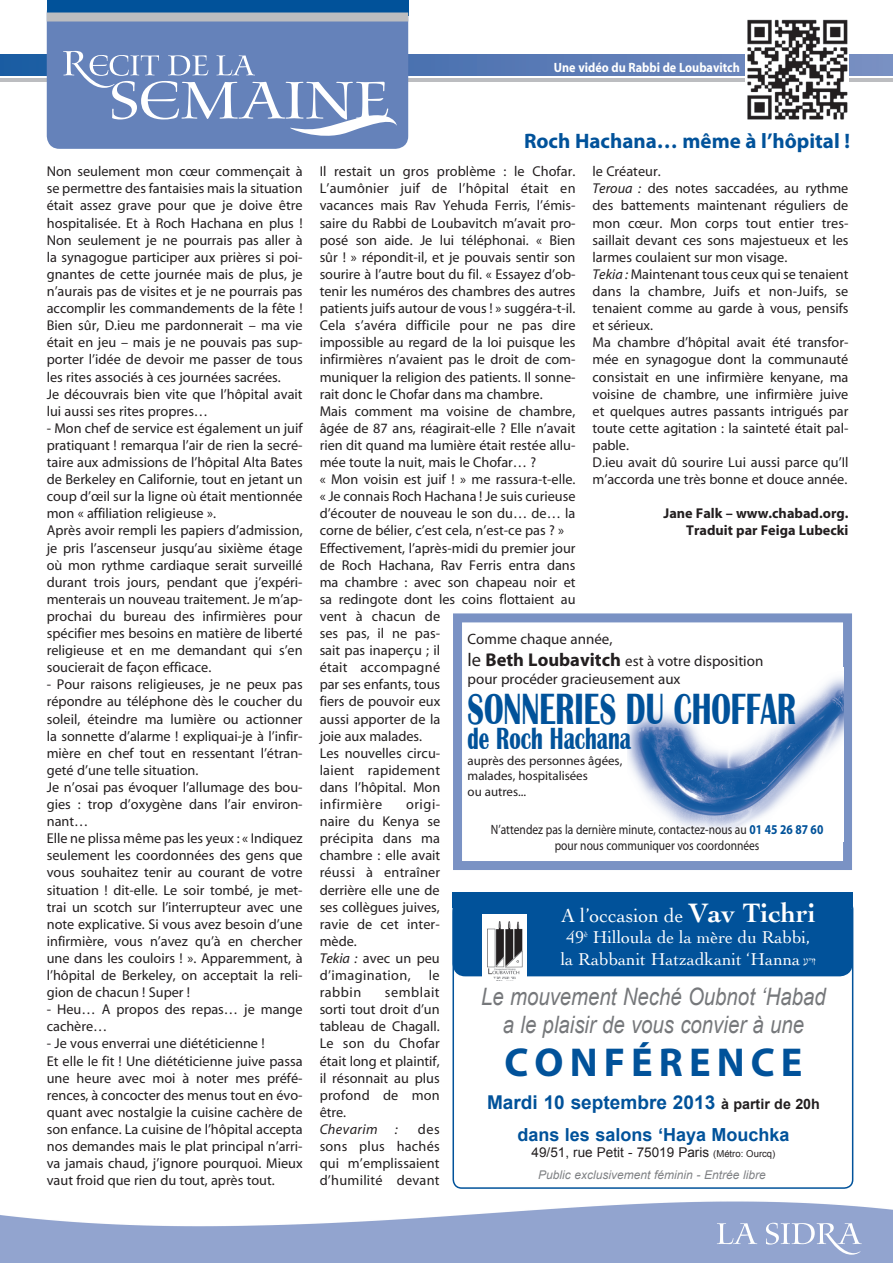
<style>
.page{position:relative;width:893px;height:1263px;background:#fff}
.page>*{position:absolute;margin:0;border:0;box-sizing:border-box;transform-origin:0 0}
.t1{font:700 45px "Britannic";color:#01529a;scale:.67 1}
.t2{font:700 40.5px "Myriad";letter-spacing:.15em;color:#01529a}
.t3{font:700 31.5px "Britannic";color:#01529a;scale:.67 1}
.t4{font:italic 24px/28.8px "Arial";color:#76787b;text-align:center;scale:.85 1}
.t5{font:700 21px "Myriad Pro";color:#01529a}
.t6{font:19.95px "Cochin";color:#fff}
.t7{font:700 19.05px "Arial";color:#01529a}
.t8{font:18px/21.6px "Cochin";color:#fff;text-align:center}
.t9{font:700 18px "Arial";color:#01529a}
.t10{font:15px/22.2px "Myriad";color:#231f20}
.t11{font:14.25px/17.1px "Myriad";color:#231f20}
.t12{font:700 14.25px/17.1px "Myriad";color:#231f20;text-align:right}
.t13{font:italic 14.25px "Myriad";letter-spacing:.025em;color:#231f20}
.t14{font:13.5px/16.5px "Myriad";color:#231f20;text-align:center;scale:.85 1}
.t15{font:13.5px "Arial";color:#231f20}
.t16{font:700 13.5px "Myriad";color:#fff;scale:.9 1}
.t17{font:12.9px/15.5px "Myriad";color:#231f20}
.t18{font:italic 12px "Arial";color:#808285}
.s1{font-style:italic}
.s2{font-size:18.45px}
.s3{font-weight:700;font-size:18.45px}
.s4{font-weight:700;color:#01529a}
.s5{font-weight:700;font-size:27.9px}
.s6{font-family:"Ada";font-weight:300;font-size:13.95px}
.s7{font-size:14.25px;color:#231f20}
.s8{font-size:9.45px}
</style>
<div class="page">
<svg style="left:0;top:55px;width:893px;height:20px;background:#577ab5"></svg>
<hr style="left:0;top:79px;width:893px;height:3px;background:#bcbdc0">
<svg style="left:717px;top:1223px;width:40px;height:21px"></svg>
<svg style="left:766px;top:1223px;width:96px;height:32px"></svg>
<div style="left:47px;top:0;width:361px;height:149px;background:#6582ba;border-radius:13px"></div>
<svg style="left:63px;top:51px;width:334px;height:85px"></svg>
<div style="left:47px;top:0;width:361px;height:16px;background:#01529a"></div>
<div style="left:47px;top:13px;width:361px;height:9px;background:#bcbdc0"></div>
<img style="left:745px;top:19px;width:103px;height:101px">
<div style="left:452px;top:892px;width:401px;height:16px;background:#01529a"></div>
<div style="left:452px;top:900px;width:401px;height:289px;border:2px solid #01529a;border-radius:9px"></div>
<div style="left:452px;top:900px;width:401px;height:76px;background:#01529a;border-radius:13px"></div>
<div style="left:482px;top:915px;width:45px;height:66px;background:#fff"></div>
<img style="left:487px;top:921px;width:36px;height:60px">
<div style="left:453px;top:613px;width:399px;height:257px;background:#fff;border:9px solid #7a92c4"></div>
<img style="left:627px;top:667px;width:216px;height:175px">
<p class="t16" style="left:554px;top:61px;width:208px">Une vidéo du Rabbi de Loubavitch</p>
<p class="t11" style="left:47px;top:164px;width:257px">Non seulement mon cœur commençait à se permettre des fantaisies mais la situation était assez grave pour que je doive être hospitalisée. Et à Roch Hachana en plus !<br>Non seulement je ne pourrais pas aller à la synagogue participer aux prières si poi&shy;gnantes de cette journée mais de plus, je n’aurais pas de visites et je ne pourrais pas accomplir les commandements de la fête !<br>Bien sûr, D.ieu me pardonnerait – ma vie était en jeu – mais je ne pouvais pas sup&shy;porter l’idée de devoir me passer de tous les rites associés à ces journées sacrées.<br>Je découvrais bien vite que l’hôpital avait lui aussi ses rites propres…</p>
<p class="t11" style="left:47px;top:420px;width:257px">- Mon chef de service est également un juif pratiquant ! remarqua l’air de rien la secré&shy;taire aux admissions de l’hôpital Alta Bates de Berkeley en Californie, tout en jetant un coup d’œil sur la ligne où était mentionnée mon « affiliation religieuse ».<br>Après avoir rempli les papiers d’admission, je pris l’ascenseur jusqu’au sixième étage où mon rythme cardiaque serait surveillé durant trois jours, pendant que j’expéri&shy;menterais un nouveau traitement. Je m’ap&shy;prochai du bureau des infirmières pour spécifier mes besoins en matière de liberté religieuse et en me demandant qui s’en soucierait de façon efficace.</p>
<p class="t11" style="left:47px;top:677px;width:257px">- Pour raisons religieuses, je ne peux pas répondre au téléphone dès le coucher du soleil, éteindre ma lumière ou actionner la sonnette d’alarme ! expliquai-je à l’infir&shy;mière en chef tout en ressentant l’étran&shy;geté d’une telle situation.<br>Je n’osai pas évoquer l’allumage des bou&shy;gies : trop d’oxygène dans l’air environ&shy;nant…<br>Elle ne plissa même pas les yeux : « Indiquez seulement les coordonnées des gens que vous souhaitez tenir au courant de votre situation ! dit-elle. Le soir tombé, je met&shy;trai un scotch sur l’interrupteur avec une note explicative. Si vous avez besoin d’une infirmière, vous n’avez qu’à en chercher une dans les couloirs ! ». Apparemment, à l’hôpital de Berkeley, on acceptait la reli&shy;gion de chacun ! Super !</p>
<p class="t11" style="left:47px;top:1001px;width:257px">- Heu… A propos des repas… je mange cachère…</p>
<p class="t11" style="left:47px;top:1036px;width:257px">- Je vous enverrai une diététicienne !<br>Et elle le fit ! Une diététicienne juive passa une heure avec moi à noter mes préfé&shy;rences, à concocter des menus tout en évo&shy;quant avec nostalgie la cuisine cachère de son enfance. La cuisine de l’hôpital accepta nos demandes mais le plat principal n’arri&shy;va jamais chaud, j’ignore pourquoi. Mieux vaut froid que rien du tout, après tout.</p>
<h3 class="t5" style="left:524px;top:129px;width:328px">Roch Hachana… même à l’hôpital !</h3>
<p class="t11" style="left:320px;top:164px;width:257px">Il restait un gros problème : le Chofar.<br>L’aumônier juif de l’hôpital était en vacances mais Rav Yehuda Ferris, l’émis&shy;saire du Rabbi de Loubavitch m’avait pro&shy;posé son aide. Je lui téléphonai. « Bien sûr ! » répondit-il, et je pouvais sentir son sourire à l’autre bout du fil. « Essayez d’ob&shy;tenir les numéros des chambres des autres patients juifs autour de vous ! » suggéra-t-il.<br>Cela s’avéra difficile pour ne pas dire impossible au regard de la loi puisque les infirmières n’avaient pas le droit de com&shy;muniquer la religion des patients. Il sonne&shy;rait donc le Chofar dans ma chambre.<br>Mais comment ma voisine de chambre, âgée de 87 ans, réagirait-elle ? Elle n’avait rien dit quand ma lumière était restée allu&shy;mée toute la nuit, mais le Chofar… ?<br>« Mon voisin est juif ! » me rassura-t-elle. « Je connais Roch Hachana ! Je suis curieuse d’écouter de nouveau le son du… de… la corne de bélier, c’est cela, n’est-ce pas ? » Effectivement, l’après-midi du premier jour de Roch Hachana, Rav Ferris entra dans ma chambre : avec son chapeau noir et sa redingote dont les coins flottaient au vent à chacun de<br>ses pas, il ne pas-<br>sait pas inaperçu ; il<br>était accompagné<br>par ses enfants, tous<br>fiers de pouvoir eux<br>aussi apporter de la<br>joie aux malades.<br>Les nouvelles circu-<br>laient rapidement<br>dans l’hôpital. Mon<br>infirmière</p>
<p class="t11" style="left:593px;top:164px;width:257px">le Créateur.<br><span class="s1">Teroua :</span> des notes saccadées, au rythme des battements maintenant réguliers de mon cœur. Mon corps tout entier tres&shy;saillait devant ces sons majestueux et les larmes coulaient sur mon visage.<br><span class="s1">Tekia :</span> Maintenant tous ceux qui se tenaient dans la chambre, Juifs et non-Juifs, se tenaient comme au garde à vous, pensifs et sérieux.<br>Ma chambre d’hôpital avait été transfor&shy;mée en synagogue dont la communauté consistait en une infirmière kenyane, ma voisine de chambre, une infirmière juive et quelques autres passants intrigués par toute cette agitation : la sainteté était pal&shy;pable.<br>D.ieu avait dû sourire Lui aussi parce qu’Il m’accorda une très bonne et douce année.</p>
<p class="t12" style="left:663px;top:505px;width:186px">Jane Falk – www.chabad.org.<br>Traduit par Feiga Lubecki</p>
<p class="t10" style="left:468px;top:628px;width:297px">Comme chaque année,<br><span class="s2">le</span> <span class="s3">Beth Loubavitch</span> est à votre disposition</p>
<p class="t10" style="left:468px;top:668px;width:214px">pour procéder gracieusement aux</p>
<h1 class="t1" style="left:468px;top:684px;width:492px">SONNERIES DU CHOFFAR</h1>
<h3 class="t3" style="left:468px;top:721px;width:246px">DE ROCH HACHANA</h3>
<p class="t17" style="left:468px;top:753px;width:156px">auprès des personnes âgées, malades, hospitalisées<br>ou autres...</p>
<p class="t11" style="left:320px;top:796px;width:122px;text-indent:86px">origi&shy;naire du Kenya se précipita dans ma chambre : elle avait réussi à entraîner derrière elle une de ses collègues juives, ravie de cet inter&shy;mède.<br><span class="s1">Tekia :</span> avec un peu d’imagination,</p>
<p class="t14" style="left:491px;top:821px;width:393px">N’attendez pas la dernière minute, contactez-nous au <span class="s4">01 45 26 87 60 </span>pour nous communiquer vos coordonnées</p>
<h3 class="t6" style="left:561px;top:904px;width:256px">A l’occasion de <span class="s5">Vav Tichri</span></h3>
<p class="t8" style="left:561px;top:927px;width:257px">49<sup>è</sup> Hilloula de la mère du Rabbi, la Rabbanit Hatzadkanit ‘Hanna <span class="s6">g"hz</span></p>
<p class="t11" style="left:429px;top:967px;width:12px">le</p>
<p class="t11" style="left:320px;top:984px;width:122px;text-align:justify;text-indent:65px">semblait sorti tout droit d’un tableau de Chagall.<br>Le son du Chofar était long et plaintif, il résonnait au plus profond de mon être.</p>
<p class="t13" style="left:320px;top:1122px;width:80px">Chevarim :</p>
<p class="t11" style="left:320px;top:984px;width:43px">rabbin</p>
<p class="t11" style="left:320px;top:1121px;width:122px;text-align:justify;text-indent:98px">des sons plus hachés qui m’emplissaient d’humilité devant</p>
<h3 class="t4" style="left:481px;top:982px;width:407px">Le mouvement Neché Oubnot ‘Habad a le plaisir de vous convier à une</h3>
<h2 class="t2" style="left:504px;top:1041px;width:272px">Conférence</h2>
<h3 class="t7" style="left:487px;top:1090px;width:334px">Mardi 10 septembre 2013 <span class="s7">à partir de 20h</span></h3>
<p class="t9" style="left:517px;top:1123px;width:274px">dans les salons ‘Haya Mouchka</p>
<p class="t15" style="left:532px;top:1144px;width:245px">49/51, rue Petit - 75019 Paris <span class="s8">(Métro: Ourcq)</span></p>
<p class="t18" style="left:538px;top:1167px;width:229px">Public exclusivement féminin - Entrée libre</p>
</div>
